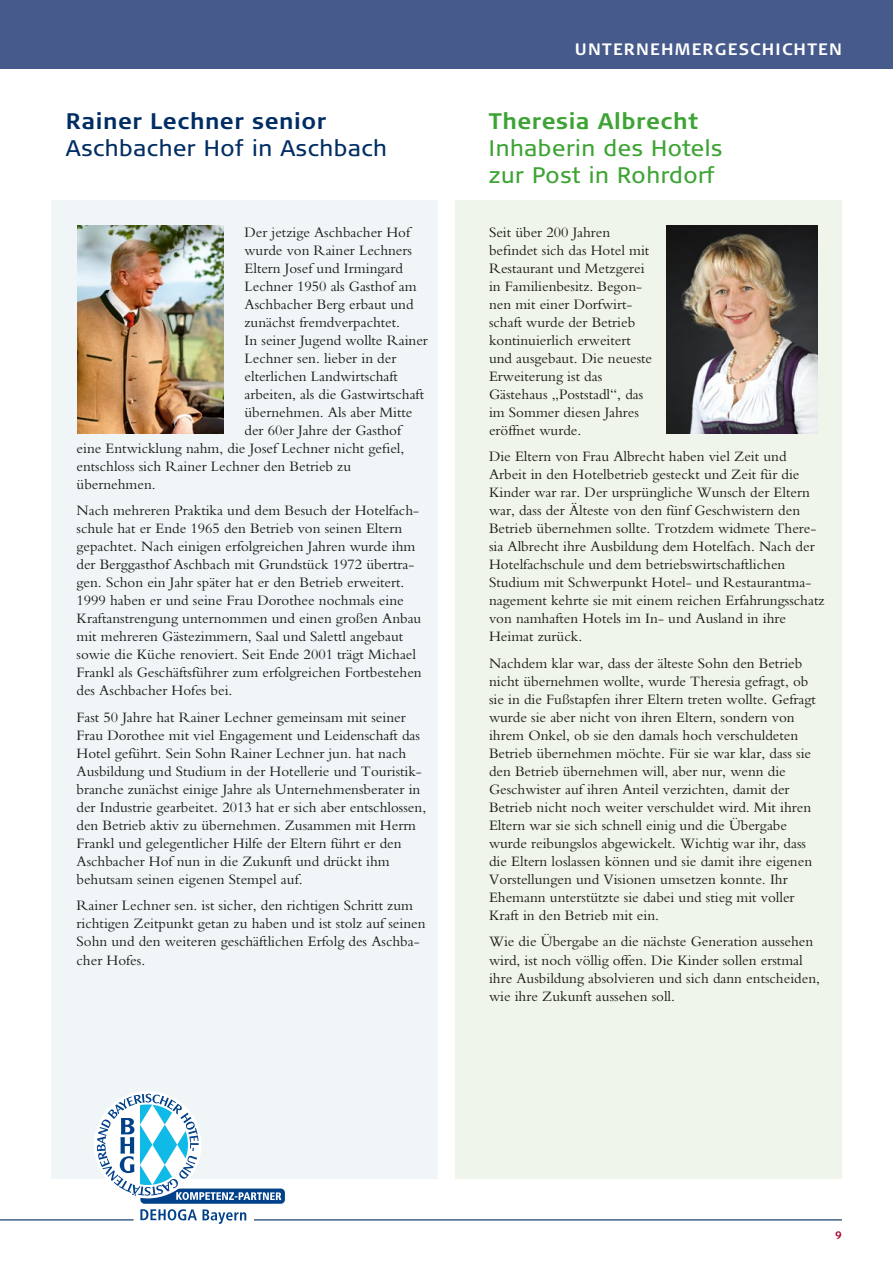
<style>
.page{position:relative;width:893px;height:1263px;background:#fff}
.page>*{position:absolute;margin:0;border:0;box-sizing:border-box;transform-origin:0 0}
.t1{font:22.5px/27px "Signa Normal";letter-spacing:.025em;color:#3da434}
.t2{font:22.5px "Signa Normal";letter-spacing:.025em;color:#002d63}
.t3{font:700 22.5px "Signa Normal";letter-spacing:.025em;color:#002d63}
.t4{font:700 22.5px "Signa Normal";letter-spacing:.025em;color:#3da434}
.t5{font:700 16.5px "Signa Normal";letter-spacing:.075em;color:#fff}
.t6{font:15px/18px "Bembo";color:#1a1a18}
.t7{font:700 10.5px "Signa Normal";color:#a6052b}
</style>
<div class="page">
<div style="left:455px;top:201px;width:387px;height:978px;background:#eff5ea"></div>
<div style="left:51px;top:201px;width:387px;height:978px;background:#f0f5f8"></div>
<div style="left:0;top:0;width:893px;height:68px;background:#465a8b"></div>
<img style="left:667px;top:225px;width:150px;height:209px">
<img style="left:78px;top:225px;width:145px;height:209px">
<hr style="left:0;top:1219px;width:842px;height:1px;background:#002d63">
<div style="left:140px;top:1188px;width:145px;height:16px;background:#004189;border-radius:4px"></div>
<svg style="left:97px;top:1094px;width:184px;height:130px"></svg>
<h1 class="t3" style="left:66px;top:108px;width:262px">Rainer Lechner senior</h1>
<h1 class="t2" style="left:66px;top:135px;width:323px">Aschbacher Hof in Aschbach</h1>
<p class="t6" style="left:244px;top:223px;width:167px">Der jetzige Aschbacher Hof</p>
<p class="t6" style="left:244px;top:241px;width:169px">wurde von Rainer Lechners</p>
<p class="t6" style="left:244px;top:259px;width:160px">Eltern Josef und Irmingard</p>
<p class="t6" style="left:244px;top:277px;width:174px">Lechner 1950 als Gasthof am</p>
<p class="t6" style="left:244px;top:295px;width:171px">Aschbacher Berg erbaut und</p>
<p class="t6" style="left:244px;top:313px;width:157px">zunächst fremdverpachtet.</p>
<p class="t6" style="left:244px;top:331px;width:185px">In seiner Jugend wollte Rainer</p>
<p class="t6" style="left:244px;top:349px;width:153px">Lechner sen. lieber in der</p>
<p class="t6" style="left:244px;top:367px;width:155px">elterlichen Landwirtschaft</p>
<p class="t6" style="left:244px;top:385px;width:181px">arbeiten, als die Gastwirtschaft</p>
<p class="t6" style="left:244px;top:403px;width:170px">übernehmen. Als aber Mitte</p>
<p class="t6" style="left:244px;top:421px;width:158px">der 60er Jahre der Gasthof</p>
<p class="t6" style="left:77px;top:439px;width:329px">eine Entwicklung nahm, die Josef Lechner nicht gefiel,</p>
<p class="t6" style="left:77px;top:457px;width:276px">entschloss sich Rainer Lechner den Betrieb zu</p>
<p class="t6" style="left:77px;top:475px;width:81px">übernehmen.</p>
<p class="t6" style="left:77px;top:501px;width:347px">Nach mehreren Praktika und dem Besuch der Hotelfach&shy;schule hat er Ende 1965 den Betrieb von seinen Eltern gepachtet. Nach einigen erfolgreichen Jahren wurde ihm der Berggasthof Aschbach mit Grundstück 1972 übertra&shy;gen. Schon ein Jahr später hat er den Betrieb erweitert.<br>1999 haben er und seine Frau Dorothee nochmals eine Kraftanstrengung unternommen und einen großen Anbau mit mehreren Gästezimmern, Saal und Salettl angebaut sowie die Küche renoviert. Seit Ende 2001 trägt Michael Frankl als Geschäftsführer zum erfolgreichen Fortbestehen des Aschbacher Hofes bei.</p>
<p class="t6" style="left:77px;top:708px;width:351px">Fast 50 Jahre hat Rainer Lechner gemeinsam mit seiner Frau Dorothee mit viel Engagement und Leidenschaft das Hotel geführt. Sein Sohn Rainer Lechner jun. hat nach Ausbildung und Studium in der Hotellerie und Touristik&shy;branche zunächst einige Jahre als Unternehmensberater in der Industrie gearbeitet. 2013 hat er sich aber entschlossen, den Betrieb aktiv zu übernehmen. Zusammen mit Herrn Frankl und gelegentlicher Hilfe der Eltern führt er den Aschbacher Hof nun in die Zukunft und drückt ihm behutsam seinen eigenen Stempel auf.</p>
<p class="t6" style="left:77px;top:896px;width:351px">Rainer Lechner sen. ist sicher, den richtigen Schritt zum richtigen Zeitpunkt getan zu haben und ist stolz auf seinen Sohn und den weiteren geschäftlichen Erfolg des Aschba&shy;cher Hofes.</p>
<p class="t5" style="left:575px;top:39px;width:269px">UNTERNEHMERGESCHICHTEN</p>
<h1 class="t4" style="left:489px;top:108px;width:211px">Theresia Albrecht</h1>
<h1 class="t1" style="left:489px;top:135px;width:235px">Inhaberin des Hotels zur Post in Rohrdorf</h1>
<p class="t6" style="left:489px;top:223px;width:165px">Seit über 200 Jahren befindet sich das Hotel mit<br>Restaurant und Metzgerei in Familienbesitz. Begon&shy;nen mit einer Dorfwirt&shy;schaft wurde der Betrieb kontinuierlich erweitert und ausgebaut. Die neueste<br>Erweiterung ist das<br>Gästehaus „Poststadl“, das im Sommer diesen Jahres eröffnet wurde.</p>
<p class="t6" style="left:489px;top:447px;width:337px">Die Eltern von Frau Albrecht haben viel Zeit und Arbeit in den Hotelbetrieb gesteckt und Zeit für die Kinder war rar. Der ursprüngliche Wunsch der Eltern war, dass der Älteste von den fünf Geschwistern den Betrieb übernehmen sollte. Trotzdem widmete There&shy;sia Albrecht ihre Ausbildung dem Hotelfach. Nach der Hotelfachschule und dem betriebswirtschaftlichen Studium mit Schwerpunkt Hotel- und Restaurantma&shy;nagement kehrte sie mit einem reichen Erfahrungsschatz von namhaften Hotels im In- und Ausland in ihre Heimat zurück.</p>
<p class="t6" style="left:489px;top:654px;width:328px">Nachdem klar war, dass der älteste Sohn den Betrieb nicht übernehmen wollte, wurde Theresia gefragt, ob sie in die Fußstapfen ihrer Eltern treten wollte. Gefragt wurde sie aber nicht von ihren Eltern, sondern von ihrem Onkel, ob sie den damals hoch verschuldeten Betrieb übernehmen möchte. Für sie war klar, dass sie den Betrieb übernehmen will, aber nur, wenn die Geschwister auf ihren Anteil verzichten, damit der Betrieb nicht noch weiter verschuldet wird. Mit ihren Eltern war sie sich schnell einig und die Übergabe wurde reibungslos abgewickelt. Wichtig war ihr, dass die Eltern loslassen können und sie damit ihre eigenen Vorstellungen und Visionen umsetzen konnte. Ihr Ehemann unterstützte sie dabei und stieg mit voller Kraft in den Betrieb mit ein.</p>
<p class="t6" style="left:489px;top:932px;width:333px">Wie die Übergabe an die nächste Generation aussehen wird, ist noch völlig offen. Die Kinder sollen erstmal ihre Ausbildung absolvieren und sich dann entscheiden, wie ihre Zukunft aussehen soll.</p>
<p class="t7" style="left:835px;top:1227px;width:8px">9</p>
</div>
